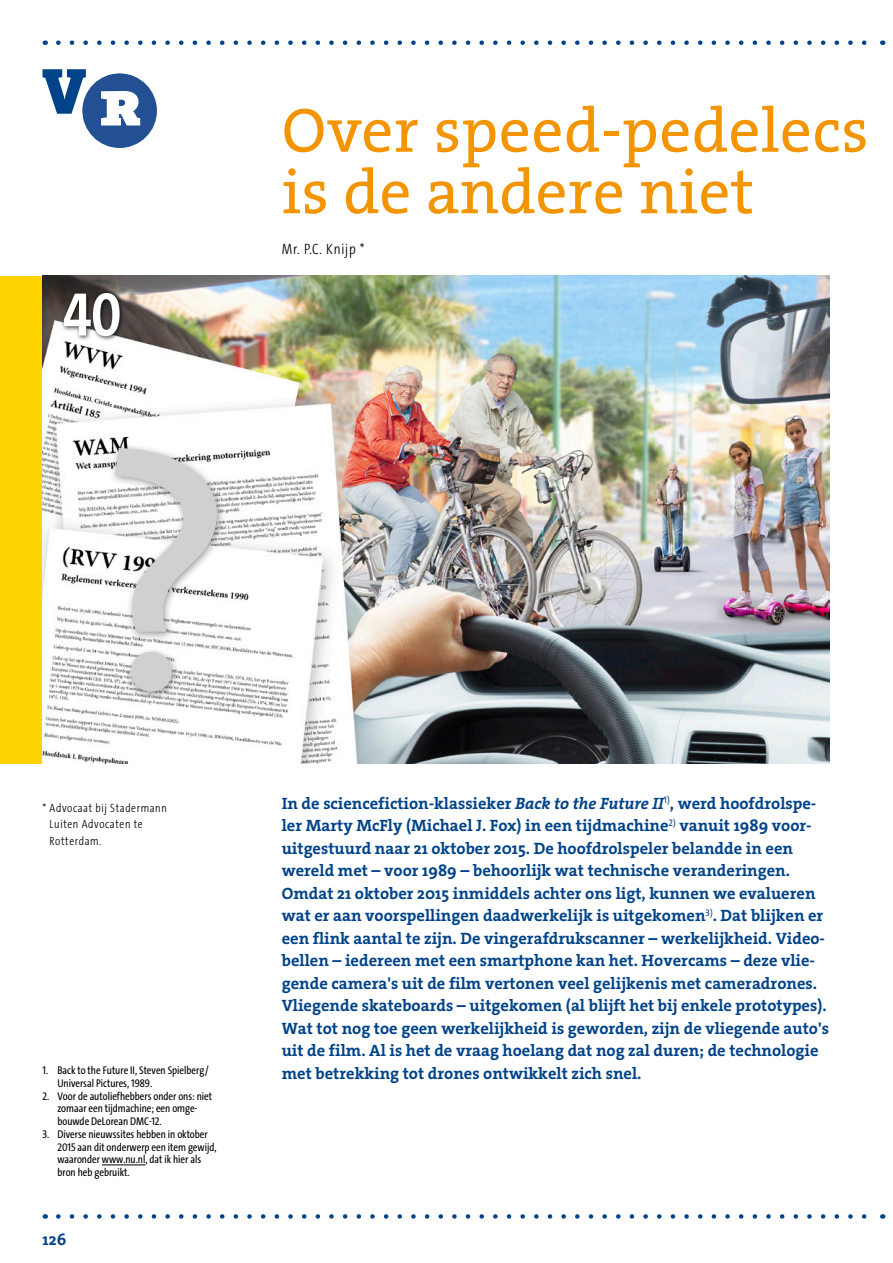
<style>
.page{position:relative;width:893px;height:1263px;background:#fff}
.page>*{position:absolute;margin:0;border:0;box-sizing:border-box;transform-origin:0 0}
.t1{font:339px "The Serif HP5 Plain";color:#d0d0cf}
.t2{font:63px/61.5px "The Serif HP5 Plain";letter-spacing:.005em;color:#f39500}
.t3{font:700 62.1px "The Sans Cd OF7";color:#fff}
.t4{font:16.5px/22.5px "The Serif HP7 Bld";color:#004389}
.t5{font:300 15px "The Sans Cd LF3";letter-spacing:.05em;color:#000}
.t6{font:300 12px/16.5px "The Sans Cd LF3";letter-spacing:.05em;color:#000}
.t7{font:11.25px/12.8px "The Sans Cd LF5";color:#000}
.s1{font-family:"The Serif HP7 Bld IT"}
</style>
<div class="page">
<svg style="left:58px;top:40px;width:809px;height:5px"></svg>
<svg style="left:58px;top:1214px;width:809px;height:5px"></svg>
<div style="left:82px;top:73px;width:75px;height:75px;background:#225093;border-radius:50%"></div>
<svg style="left:101px;top:91px;width:39px;height:34px"></svg>
<svg style="left:43px;top:69px;width:43px;height:45px"></svg>
<div style="left:0;top:276px;width:829px;height:488px;background:#ffd400"></div>
<img style="left:43px;top:276px;width:786px;height:488px">
<hr style="left:102px;top:1164px;width:43px;height:1px;background:#000">
<div style="left:61px;top:290px;width:64px;height:52px;background:#000;opacity:.75"></div>
<div style="left:109px;top:443px;width:118px;height:259px;background:#000;opacity:.4"></div>
<h3 class="t3" style="left:63px;top:283px;width:60px">40</h3>
<h1 class="t1" style="left:86px;top:354px;width:152px">?</h1>
<p class="t6" style="left:50px;top:800px;width:119px;text-indent:-7px">* Advocaat bij Stadermann<br>Luiten Advocaten te<br>Rotterdam.</p>
<p class="t7" style="left:57px;top:1064px;width:153px;text-indent:-15px">1. Back to the Future II, Steven Spielberg/<br>Universal Pictures, 1989.</p>
<p class="t7" style="left:57px;top:1090px;width:156px;text-indent:-15px">2. Voor de autoliefhebbers onder ons: niet zomaar een tijdmachine; een omge&shy;bouwde DeLorean DMC-12.</p>
<p class="t7" style="left:57px;top:1128px;width:161px;text-indent:-15px">3. Diverse nieuwssites hebben in oktober 2015 aan dit onderwerp een item gewijd, waaronder www.nu.nl, dat ik hier als bron heb gebruikt.</p>
<p class="t4" style="left:43px;top:1228px;width:25px">126</p>
<h2 class="t2" style="left:282px;top:100px;width:588px">Over speed-pedelecs is de andere niet</h2>
<p class="t5" style="left:282px;top:241px;width:84px">Mr. P.C. Knijp *</p>
<p class="t4" style="left:282px;top:792px;width:549px">In de sciencefiction-klassieker <span class="s1">Back to the Future II</span><sup>1)</sup>, werd hoofdrolspe&shy;ler Marty McFly (Michael J. Fox) in een tijdmachine<sup>2)</sup> vanuit 1989 voor&shy;uitgestuurd naar 21 oktober 2015. De hoofdrolspeler belandde in een wereld met – voor 1989 – behoorlijk wat technische veranderingen.<br>Omdat 21 oktober 2015 inmiddels achter ons ligt, kunnen we evalueren wat er aan voorspellingen daadwerkelijk is uitgekomen<sup>3)</sup>. Dat blijken er een flink aantal te zijn. De vingerafdrukscanner – werkelijkheid. Video&shy;bellen – iedereen met een smartphone kan het. Hovercams – deze vlie&shy;gende camera's uit de film vertonen veel gelijkenis met cameradrones.<br>Vliegende skateboards – uitgekomen (al blijft het bij enkele prototypes).<br>Wat tot nog toe geen werkelijkheid is geworden, zijn de vliegende auto's uit de film. Al is het de vraag hoelang dat nog zal duren; de technologie met betrekking tot drones ontwikkelt zich snel.</p>
</div>
